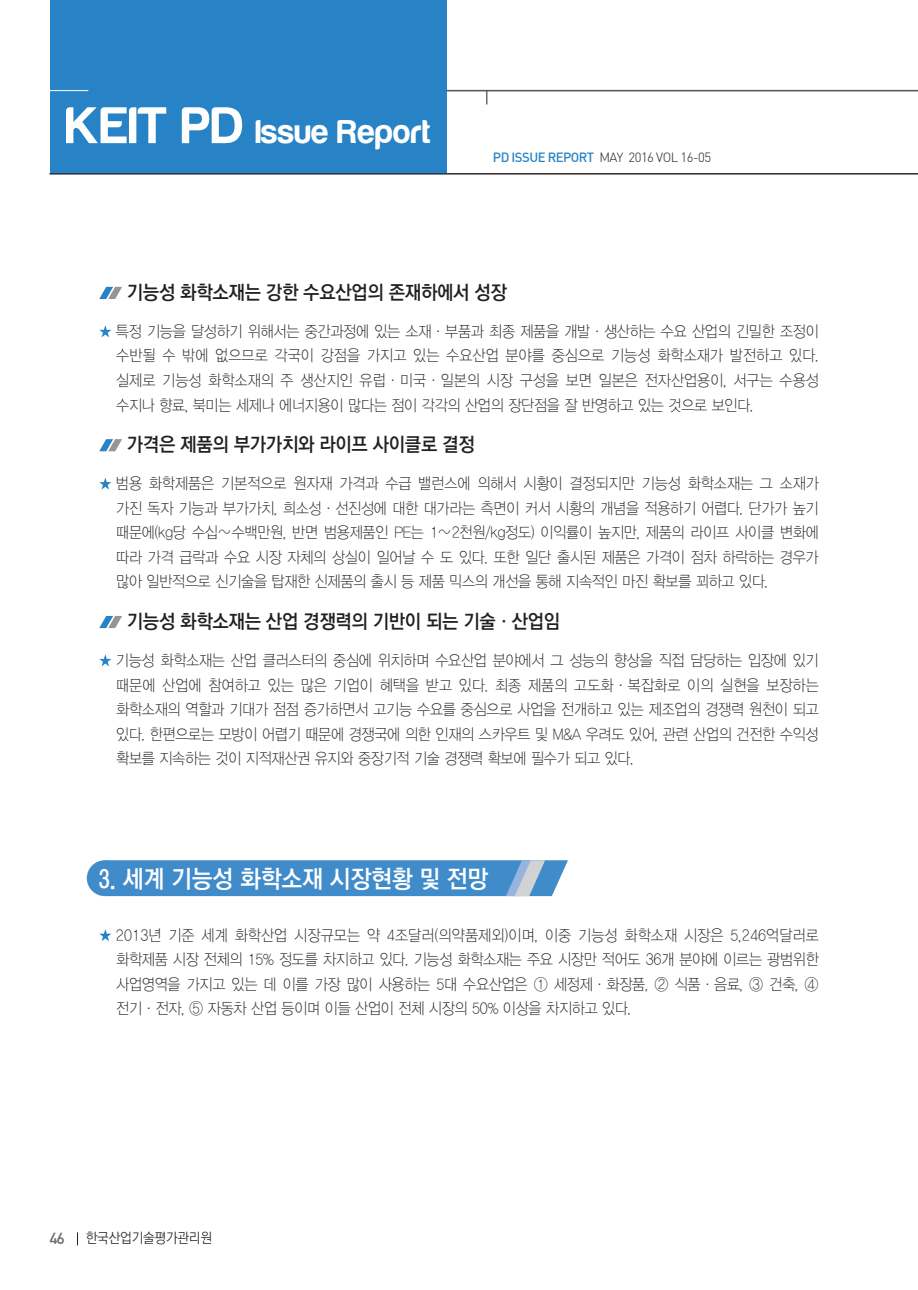
<style>
.page{position:relative;width:918px;height:1290px;background:#fff}
.page>*{position:absolute;margin:0;border:0;box-sizing:border-box;transform-origin:0 0}
.t1{font:34.12px "Harabara";letter-spacing:.02em;color:#fff}
.t2{font:24.5px "YGO540";letter-spacing:-.01em;color:#fff;scale:.95 1}
.t3{font:19.25px "YGO540";letter-spacing:-.02em;color:#231f20;scale:.95 1}
.t4{font:15.75px/24.5px "YDIYGO310";letter-spacing:-.015em;color:#231f20;text-align:justify;scale:.9 1}
.t5{font:15.75px "Dinmed";color:#6c6d70}
.t6{font:14px "YGO520";letter-spacing:-.02em;color:#231f20;scale:.93 1}
.t7{font:13.12px "Dinlig";letter-spacing:-.04em;color:#231f20}
.s1{font-size:53.38px}
.s2{font-family:"Dinmed";color:#2783c5}
</style>
<div class="page">
<svg style="left:77px;top:1232px;width:1px;height:13px"></svg>
<svg style="left:486px;top:91px;width:1px;height:13px"></svg>
<div style="left:50px;top:0;width:396px;height:174px;background:#2783c5"></div>
<hr style="left:50px;top:90px;width:38px;height:1px;background:#fff">
<hr style="left:50px;top:173px;width:868px;height:1px;background:#231f20">
<hr style="left:446px;top:90px;width:472px;height:1px;background:#57585a">
<div style="left:87px;top:860px;width:36px;height:36px;background:#408bca;border-radius:50%"></div>
<svg style="left:105px;top:860px;width:463px;height:36px;background:#4a90cb"></svg>
<svg style="left:99px;top:287px;width:23px;height:12px"></svg>
<svg style="left:99px;top:325px;width:12px;height:12px"></svg>
<svg style="left:99px;top:439px;width:23px;height:12px"></svg>
<svg style="left:99px;top:477px;width:12px;height:13px"></svg>
<svg style="left:99px;top:616px;width:23px;height:12px"></svg>
<svg style="left:99px;top:654px;width:12px;height:12px"></svg>
<svg style="left:99px;top:929px;width:12px;height:12px"></svg>
<h1 class="t1" style="left:66px;top:114px;width:366px"><span class="s1">KEIT PD</span> Issue Report</h1>
<p class="t7" style="left:493px;top:149px;width:220px"><span class="s2">PD ISSUE REPORT</span> MAY 2016 VOL 16-05</p>
<p class="t3" style="left:127px;top:282px;width:402px">기능성 화학소재는 강한 수요산업의 존재하에서 성장</p>
<p class="t4" style="left:116px;top:319px;width:782px">특정 기능을 달성하기 위해서는 중간과정에 있는 소재·부품과 최종 제품을 개발·생산하는 수요 산업의 긴밀한 조정이 수반될 수 밖에 없으므로 각국이 강점을 가지고 있는 수요산업 분야를 중심으로 기능성 화학소재가 발전하고 있다. 실제로 기능성 화학소재의 주 생산지인 유럽·미국·일본의 시장 구성을 보면 일본은 전자산업용이, 서구는 수용성 수지나 향료, 북미는 세제나 에너지용이 많다는 점이 각각의 산업의 장단점을 잘 반영하고 있는 것으로 보인다.</p>
<p class="t3" style="left:127px;top:434px;width:368px">가격은 제품의 부가가치와 라이프 사이클로 결정</p>
<p class="t4" style="left:116px;top:471px;width:782px">범용 화학제품은 기본적으로 원자재 가격과 수급 밸런스에 의해서 시황이 결정되지만 기능성 화학소재는 그 소재가 가진 독자 기능과 부가가치, 희소성·선진성에 대한 대가라는 측면이 커서 시황의 개념을 적용하기 어렵다. 단가가 높기 때문에(kg당 수십∼수백만원, 반면 범용제품인 PE는 1∼2천원/kg정도) 이익률이 높지만, 제품의 라이프 사이클 변화에 따라 가격 급락과 수요 시장 자체의 상실이 일어날 수 도 있다. 또한 일단 출시된 제품은 가격이 점차 하락하는 경우가 많아 일반적으로 신기술을 탑재한 신제품의 출시 등 제품 믹스의 개선을 통해 지속적인 마진 확보를 꾀하고 있다.</p>
<p class="t3" style="left:127px;top:611px;width:458px">기능성 화학소재는 산업 경쟁력의 기반이 되는 기술·산업임</p>
<p class="t4" style="left:116px;top:648px;width:782px">기능성 화학소재는 산업 클러스터의 중심에 위치하며 수요산업 분야에서 그 성능의 향상을 직접 담당하는 입장에 있기 때문에 산업에 참여하고 있는 많은 기업이 혜택을 받고 있다. 최종 제품의 고도화·복잡화로 이의 실현을 보장하는 화학소재의 역할과 기대가 점점 증가하면서 고기능 수요를 중심으로 사업을 전개하고 있는 제조업의 경쟁력 원천이 되고 있다. 한편으로는 모방이 어렵기 때문에 경쟁국에 의한 인재의 스카우트 및 M&amp;A 우려도 있어, 관련 산업의 건전한 수익성 확보를 지속하는 것이 지적재산권 유지와 중장기적 기술 경쟁력 확보에 필수가 되고 있다.</p>
<h2 class="t2" style="left:99px;top:866px;width:411px">3. 세계 기능성 화학소재 시장현황 및 전망</h2>
<p class="t4" style="left:116px;top:923px;width:782px">2013년 기준 세계 화학산업 시장규모는 약 4조달러(의약품제외)이며, 이중 기능성 화학소재 시장은 5,246억달러로 화학제품 시장 전체의 15% 정도를 차지하고 있다. 기능성 화학소재는 주요 시장만 적어도 36개 분야에 이르는 광범위한 사업영역을 가지고 있는 데 이를 가장 많이 사용하는 5대 수요산업은 ① 세정제·화장품, ② 식품·음료, ③ 건축, ④ 전기·전자, ⑤ 자동차 산업 등이며 이들 산업이 전체 시장의 50% 이상을 차지하고 있다.</p>
<p class="t5" style="left:50px;top:1228px;width:17px">46</p>
<p class="t6" style="left:86px;top:1231px;width:137px">한국산업기술평가관리원</p>
</div>
